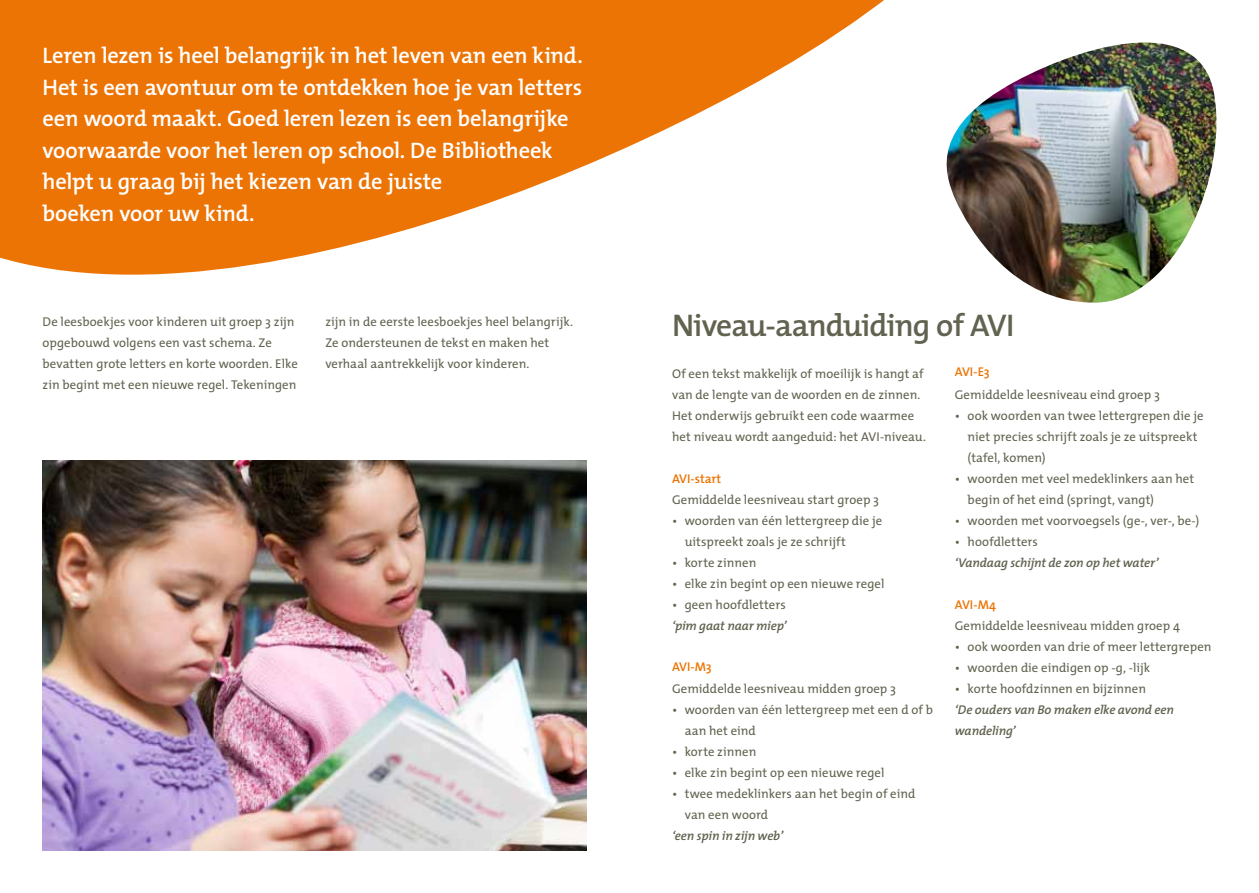
<style>
.page{position:relative;width:1259px;height:893px;background:#fff}
.page>*{position:absolute;margin:0;border:0;box-sizing:border-box;transform-origin:0 0}
.t1{font:600 31.5px "The Mix";letter-spacing:-.03em;color:#626250}
.t2{font:600 22.5px/31.5px "The Mix";letter-spacing:-.01em;color:#fff}
.t3{font:12.75px/21px "The Mix";letter-spacing:.005em;color:#626250}
.t4{font:italic 600 12.75px/21px "The Mix";letter-spacing:-.01em;color:#626250}
.t5{font:600 12.75px "The Mix";letter-spacing:-.005em;color:#ec7405}
</style>
<div class="page">
<svg style="left:0;top:0;width:884px;height:275px;fill:#ec7405"></svg>
<img style="left:946px;top:43px;width:271px;height:260px">
<img style="left:43px;top:461px;width:544px;height:389px">
<p class="t2" style="left:43px;top:40px;width:542px">Leren lezen is heel belangrijk in het leven van een kind.<br>Het is een avontuur om te ontdekken hoe je van letters een woord maakt. Goed leren lezen is een belangrijke voorwaarde voor het leren op school. De Bibliotheek helpt u graag bij het kiezen van de juiste<br>boeken voor uw kind.</p>
<p class="t3" style="left:43px;top:311px;width:257px">De leesboekjes voor kinderen uit groep 3 zijn opgebouwd volgens een vast schema. Ze bevatten grote letters en korte woorden. Elke zin begint met een nieuwe regel. Tekeningen</p>
<p class="t3" style="left:325px;top:311px;width:249px">zijn in de eerste leesboekjes heel belangrijk.<br>Ze ondersteunen de tekst en maken het verhaal aantrekkelijk voor kinderen.</p>
<h1 class="t1" style="left:672px;top:305px;width:344px">Niveau-aanduiding of AVI</h1>
<p class="t3" style="left:672px;top:363px;width:255px">Of een tekst makkelijk of moeilijk is hangt af van de lengte van de woorden en de zinnen.<br>Het onderwijs gebruikt een code waarmee het niveau wordt aangeduid: het AVI-niveau.</p>
<p class="t5" style="left:672px;top:471px;width:51px">AVI-start</p>
<p class="t3" style="left:672px;top:489px;width:209px">Gemiddelde leesniveau start groep 3</p>
<p class="t3" style="left:685px;top:510px;width:199px;text-indent:-13px">• woorden van één lettergreep die je uitspreekt zoals je ze schrijft</p>
<p class="t3" style="left:672px;top:552px;width:86px">• korte zinnen</p>
<p class="t3" style="left:672px;top:573px;width:214px">• elke zin begint op een nieuwe regel</p>
<p class="t3" style="left:672px;top:594px;width:115px">• geen hoofdletters</p>
<p class="t4" style="left:672px;top:615px;width:116px">‘pim gaat naar miep’</p>
<p class="t5" style="left:672px;top:658px;width:41px">AVI-M3</p>
<p class="t3" style="left:672px;top:678px;width:225px">Gemiddelde leesniveau midden groep 3</p>
<p class="t3" style="left:685px;top:699px;width:250px;text-indent:-13px">• woorden van één lettergreep met een d of b aan het eind</p>
<p class="t3" style="left:672px;top:741px;width:86px">• korte zinnen</p>
<p class="t3" style="left:672px;top:762px;width:214px">• elke zin begint op een nieuwe regel</p>
<p class="t3" style="left:685px;top:783px;width:232px;text-indent:-13px">• twee medeklinkers aan het begin of eind van een woord</p>
<p class="t4" style="left:672px;top:825px;width:113px">‘een spin in zijn web’</p>
<p class="t5" style="left:955px;top:363px;width:36px">AVI-E3</p>
<p class="t3" style="left:955px;top:384px;width:206px">Gemiddelde leesniveau eind groep 3</p>
<p class="t3" style="left:967px;top:405px;width:237px;text-indent:-13px">• ook woorden van twee lettergrepen die je niet precies schrijft zoals je ze uitspreekt (tafel, komen)</p>
<p class="t3" style="left:967px;top:468px;width:228px;text-indent:-13px">• woorden met veel medeklinkers aan het begin of het eind (springt, vangt)</p>
<p class="t3" style="left:955px;top:510px;width:246px">• woorden met voorvoegsels (ge-, ver-, be-)</p>
<p class="t3" style="left:955px;top:531px;width:85px">• hoofdletters</p>
<p class="t4" style="left:955px;top:552px;width:205px">‘Vandaag schijnt de zon op het water’</p>
<p class="t5" style="left:955px;top:596px;width:43px">AVI-M4</p>
<p class="t3" style="left:955px;top:615px;width:227px">Gemiddelde leesniveau midden groep 4</p>
<p class="t3" style="left:955px;top:636px;width:258px">• ook woorden van drie of meer lettergrepen</p>
<p class="t3" style="left:955px;top:657px;width:197px">• woorden die eindigen op -g, -lijk</p>
<p class="t3" style="left:955px;top:678px;width:193px">• korte hoofdzinnen en bijzinnen</p>
<p class="t4" style="left:955px;top:699px;width:221px">‘De ouders van Bo maken elke avond een wandeling’</p>
</div>
